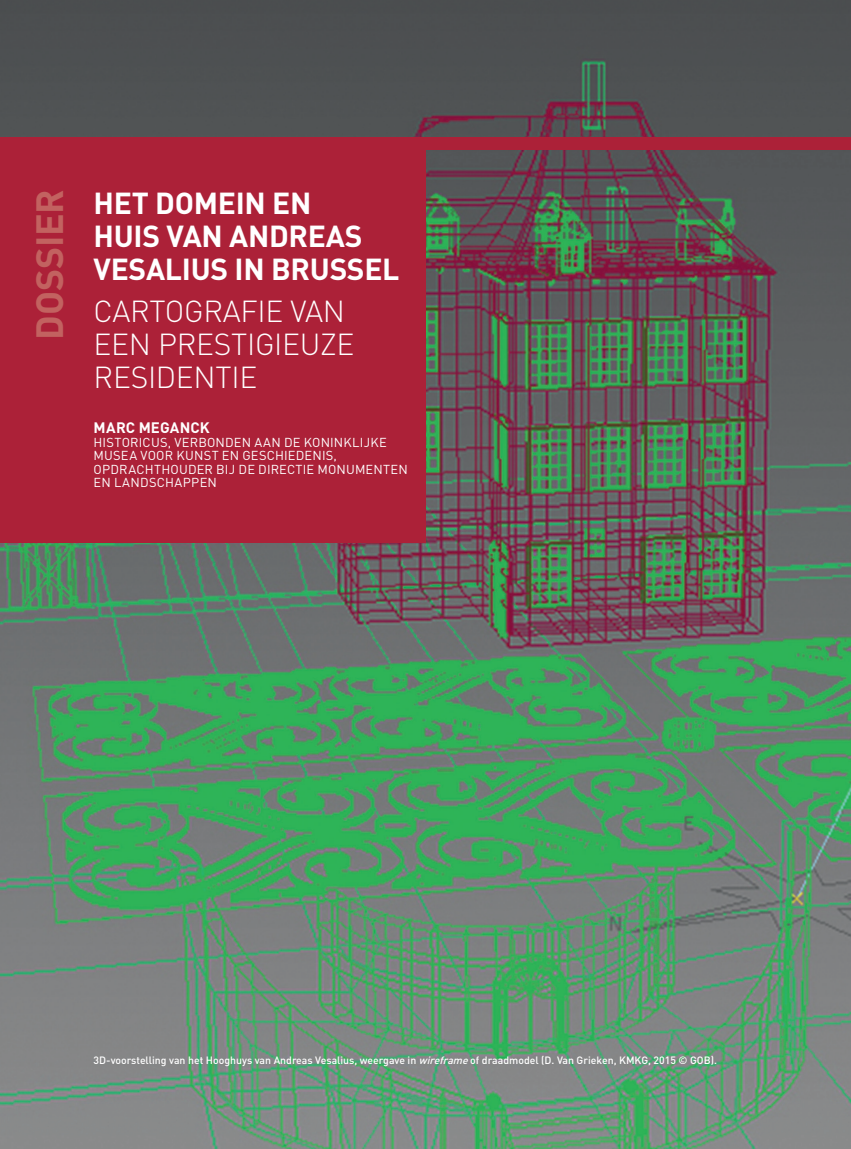
<style>
.page{position:relative;width:851px;height:1149px;background:#fff}
.page>*{position:absolute;margin:0;border:0;box-sizing:border-box;transform-origin:0 0}
.t1{font:700 37.5px "DIN";color:#c26260}
.t2{font:700 30px/33px "DIN";letter-spacing:-.01em;color:#fff}
.t3{font:300 30px/33px "DIN";letter-spacing:-.01em;color:#fff}
.t4{font:700 15px "DIN";letter-spacing:.015em;color:#fff}
.t5{font:12.9px/13.5px "DIN";letter-spacing:.015em;color:#fff}
.t6{font:500 10.5px "DIN";color:#fff}
.s1{font-style:italic}
</style>
<div class="page">
<img style="left:0;top:0;width:850px;height:1148px">
<div style="left:0;top:139px;width:425px;height:403px;background:#ac2138"></div>
<div style="left:0;top:137px;width:850px;height:13px;background:#ac2138"></div>
<h1 class="t1" style="left:25px;top:339px;width:152px;rotate:-90deg">DOSSIER</h1>
<h2 class="t2" style="left:94px;top:185px;width:307px">HET DOMEIN EN<br>H UIS VAN ANDREAS<br>VESALIUS IN BRUSSEL</h2>
<h2 class="t3" style="left:94px;top:294px;width:262px">CARTOGRAFIE VAN<br>EEN PRESTIGIEUZE<br>RESIDENTIE</h2>
<p class="t4" style="left:94px;top:417px;width:118px">MARC MEGANCK</p>
<p class="t5" style="left:94px;top:434px;width:316px">HISTORICUS, VERBONDEN AAN DE KONINKLIJKE<br>M USEA VOOR KUNST EN GESCH IEDENIS, OPDRACHTHOUDER BIJ DE DIRECTIE MONUMENTEN EN LANDSCHAPPEN</p>
<p class="t6" style="left:94px;top:1052px;width:624px">3D-voorstelling van het Hooghuys van Andreas Vesalius, weergave in <span class="s1">wireframe</span>of draadmodel (D. Van Grieken, KMKG, 2015 © GOB).</p>
</div>
